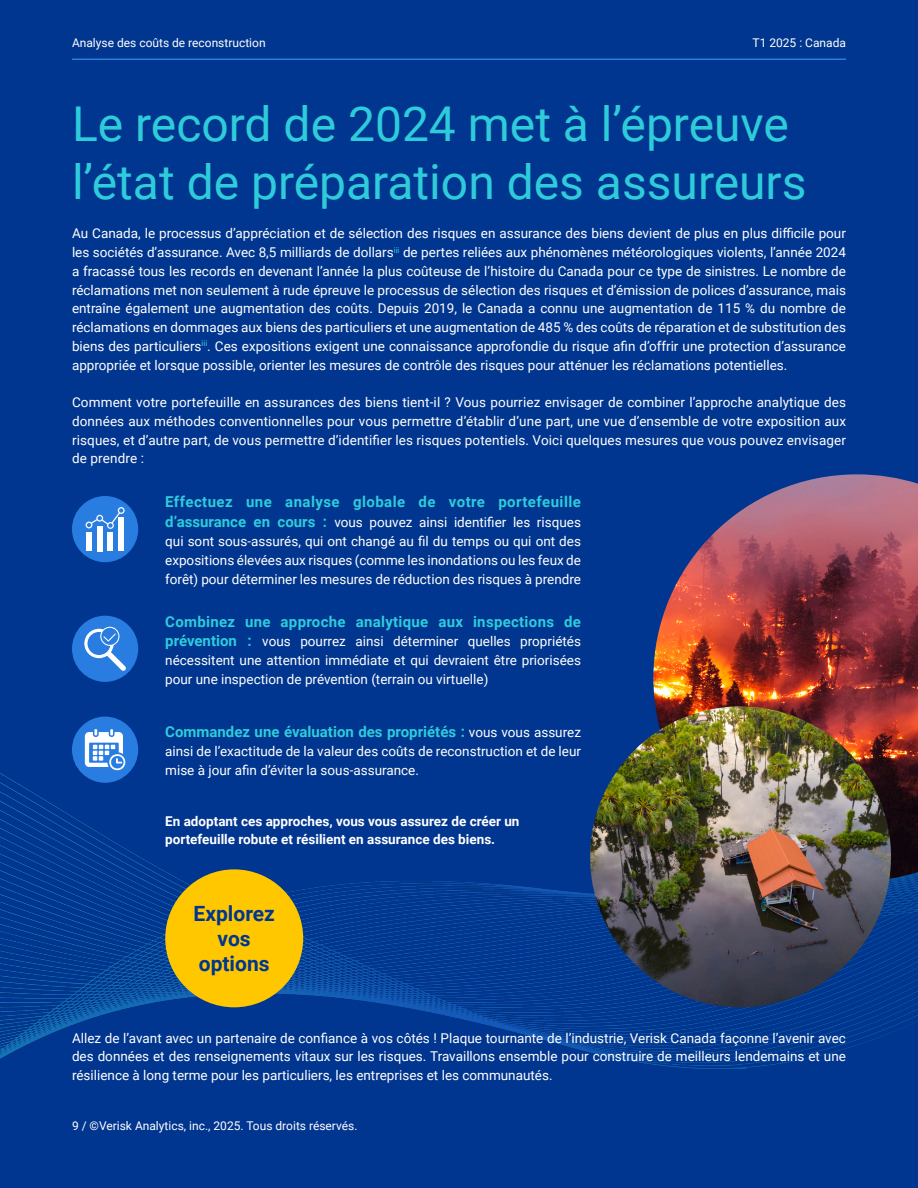
<style>
.page{position:relative;width:918px;height:1188px;background:#00368f}
.page>*{position:absolute;margin:0;border:0;box-sizing:border-box;transform-origin:0 0}
.Body{font:48px/57.6px "Roboto";color:#2eccdb}
.Body-2{font:700 21px/25.2px "Roboto";color:#00368f;text-align:center}
.Body-3{font:700 15px "Roboto";letter-spacing:.02em;color:#2eccdb}
.Body-4{font:700 15px "Roboto";color:#2eccdb}
.Body-5{font:13.5px/18.8px "Roboto";color:#fff;text-align:justify}
.Body-6{font:700 13.5px/18.8px "Roboto";color:#fff}
.t1{font:12px "Roboto";color:#fff}
.s1{font-weight:700;font-size:15px;color:#2eccdb}
.s2{font-weight:400;font-size:13.5px;color:#fff}
</style>
<div class="page">
<img style="left:0;top:642px;width:918px;height:427px">
<hr style="left:72px;top:58px;width:774px;height:2px;background:#297de0">
<div style="left:626px;top:668px;width:7px;height:7px;background:#00368f;border-radius:50%"></div>
<img style="left:653px;top:474px;width:265px;height:407px">
<img style="left:590px;top:706px;width:301px;height:301px;border-radius:150px">
<div style="left:165px;top:869px;width:138px;height:138px;background:#ffc700;border-radius:50%"></div>
<div style="left:72px;top:496px;width:66px;height:66px;background:#297de0;border-radius:50%"></div>
<svg style="left:86px;top:507px;width:39px;height:22px"></svg>
<div style="left:86px;top:532px;width:6px;height:19px;background:#fff"></div>
<div style="left:97px;top:526px;width:6px;height:25px;background:#fff"></div>
<div style="left:108px;top:533px;width:5px;height:18px;background:#fff"></div>
<div style="left:118px;top:518px;width:6px;height:33px;background:#fff"></div>
<div style="left:72px;top:616px;width:66px;height:66px;background:#297de0;border-radius:50%"></div>
<svg style="left:84px;top:627px;width:42px;height:44px"></svg>
<div style="left:72px;top:717px;width:66px;height:66px;background:#297de0;border-radius:50%"></div>
<svg style="left:85px;top:729px;width:41px;height:42px"></svg>
<p class="t1" style="left:72px;top:34px;width:195px">Analyse des coûts de reconstruction</p>
<p class="t1" style="left:753px;top:34px;width:95px">T1 2025 : Canada</p>
<p class="Body" style="left:72px;top:93px;width:736px">Le record de 2024 met à l’épreuve l’état de préparation des assureurs</p>
<p class="Body-5" style="left:72px;top:224px;width:776px">Au Canada, le processus d’appréciation et de sélection des risques en assurance des biens devient de plus en plus difficile pour les sociétés d’assurance. Avec 8,5 milliards de dollars<sup>iii</sup> de pertes reliées aux phénomènes météorologiques violents, l’année 2024 a fracassé tous les records en devenant l’année la plus coûteuse de l’histoire du Canada pour ce type de sinistres. Le nombre de réclamations met non seulement à rude épreuve le processus de sélection des risques et d’émission de polices d’assurance, mais entraîne également une augmentation des coûts. Depuis 2019, le Canada a connu une augmentation de 115 % du nombre de réclamations en dommages aux biens des particuliers et une augmentation de 485 % des coûts de réparation et de substitution des biens des particuliers<sup>iii</sup>. Ces expositions exigent une connaissance approfondie du risque afin d’offrir une protection d’assurance appropriée et lorsque possible, orienter les mesures de contrôle des risques pour atténuer les réclamations potentielles.</p>
<p class="Body-5" style="left:72px;top:392px;width:776px">Comment votre portefeuille en assurances des biens tient-il ? Vous pourriez envisager de combiner l’approche analytique des données aux méthodes conventionnelles pour vous permettre d’établir d’une part, une vue d’ensemble de votre exposition aux risques, et d’autre part, de vous permettre d’identifier les risques potentiels. Voici quelques mesures que vous pouvez envisager de prendre :</p>
<p class="Body-3" style="left:165px;top:491px;width:417px">Effectuez une analyse globale de votre portefeuille</p>
<p class="Body-5" style="left:165px;top:512px;width:417px"><span class="s1">d’assurance en cours :</span> vous pouvez ainsi identifier les risques qui sont sous-assurés, qui ont changé au fil du temps ou qui ont des expositions élevées aux risques (comme les inondations ou les feux de forêt) pour déterminer les mesures de réduction des risques à prendre</p>
<p class="Body-3" style="left:165px;top:611px;width:417px">Combinez une approche analytique aux inspections de</p>
<p class="Body-5" style="left:165px;top:632px;width:417px"><span class="s1">prévention :</span> vous pourrez ainsi déterminer quelles propriétés nécessitent une attention immédiate et qui devraient être priorisées pour une inspection de prévention (terrain ou virtuelle)</p>
<p class="Body-4" style="left:165px;top:721px;width:417px">Commandez une évaluation des propriétés : <span class="s2">vous vous assurez</span></p>
<p class="Body-5" style="left:165px;top:741px;width:417px">ainsi de l’exactitude de la valeur des coûts de reconstruction et de leur mise à jour afin d’éviter la sous-assurance.</p>
<p class="Body-6" style="left:165px;top:811px;width:356px">En adoptant ces approches, vous vous assurez de créer un portefeuille robute et résilient en assurance des biens.</p>
<p class="Body-2" style="left:194px;top:900px;width:83px">Explorez vos options</p>
<p class="Body-5" style="left:72px;top:1028px;width:776px">Allez de l’avant avec un partenaire de confiance à vos côtés ! Plaque tournante de l’industrie, Verisk Canada façonne l’avenir avec des données et des renseignements vitaux sur les risques. Travaillons ensemble pour construire de meilleurs lendemains et une résilience à long terme pour les particuliers, les entreprises et les communautés.</p>
<p class="t1" style="left:72px;top:1117px;width:287px">9 / ©Verisk Analytics, inc., 2025. Tous droits réservés.</p>
</div>
